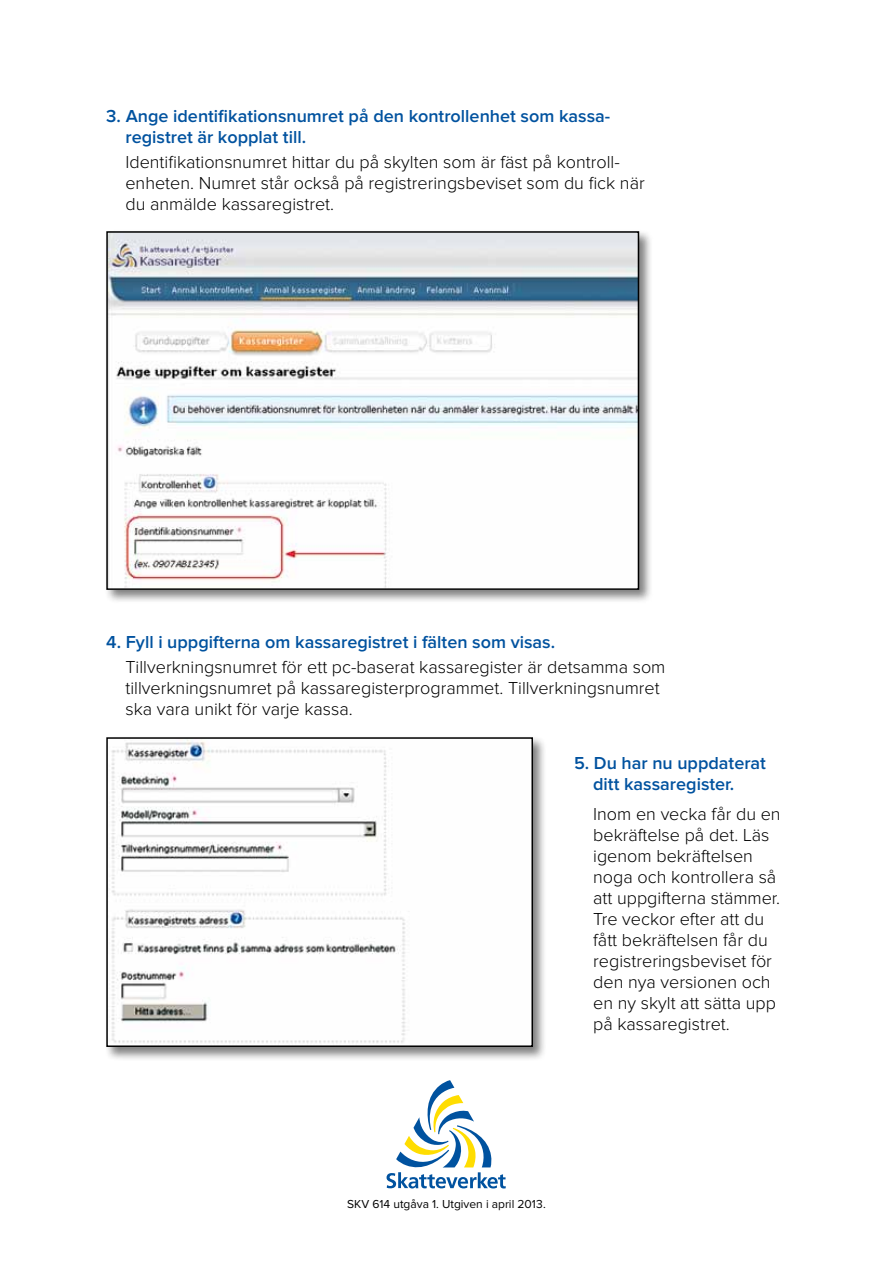
<style>
.page{position:relative;width:893px;height:1263px;background:#fff}
.page>*{position:absolute;margin:0;border:0;box-sizing:border-box;transform-origin:0 0}
.t1{font:300 18px/21px "Proxima Nova";color:#000}
.t2{font:600 18px/21px "Proxima Nova";color:#00529f}
.t3{font:12px "Proxima Nova";color:#000}
</style>
<div class="page">
<svg style="left:387px;top:1080px;width:119px;height:108px"></svg>
<div style="left:104px;top:229px;width:549px;height:375px;background:#000;opacity:.5"></div>
<img style="left:109px;top:234px;width:527px;height:353px">
<div style="left:106px;top:231px;width:533px;height:359px;border:2px solid #000"></div>
<div style="left:104px;top:735px;width:443px;height:326px;background:#000;opacity:.5"></div>
<img style="left:109px;top:740px;width:421px;height:304px">
<div style="left:106px;top:737px;width:427px;height:310px;border:2px solid #000"></div>
<p class="t2" style="left:125px;top:106px;width:486px;text-indent:-19px">3. Ange identifikationsnumret på den kontrollenhet som kassa&shy;registret är kopplat till.</p>
<p class="t1" style="left:125px;top:152px;width:521px">Identifikationsnumret hittar du på skylten som är fäst på kontroll&shy;enheten. Numret står också på registreringsbeviset som du fick när du anmälde kassaregistret.</p>
<p class="t2" style="left:106px;top:632px;width:450px">4. Fyll i uppgifterna om kassaregistret i fälten som visas.</p>
<p class="t1" style="left:125px;top:657px;width:542px">Tillverkningsnumret för ett pc-baserat kassaregister är detsamma som tillverkningsnumret på kassaregisterprogrammet. Tillverkningsnumret ska vara unikt för varje kassa.</p>
<p class="t2" style="left:593px;top:753px;width:174px;text-indent:-19px">5. Du har nu uppdaterat ditt kassaregister.</p>
<p class="t1" style="left:593px;top:804px;width:189px">Inom en vecka får du en bekräftelse på det. Läs igenom bekräftelsen noga och kontrollera så att uppgifterna stämmer.<br>Tre veckor efter att du fått bekräftelsen får du registreringsbeviset för den nya versionen och en ny skylt att sätta upp på kassaregistret.</p>
<p class="t3" style="left:347px;top:1198px;width:200px">SKV 614 utgåva 1. Utgiven i april 2013.</p>
</div>
